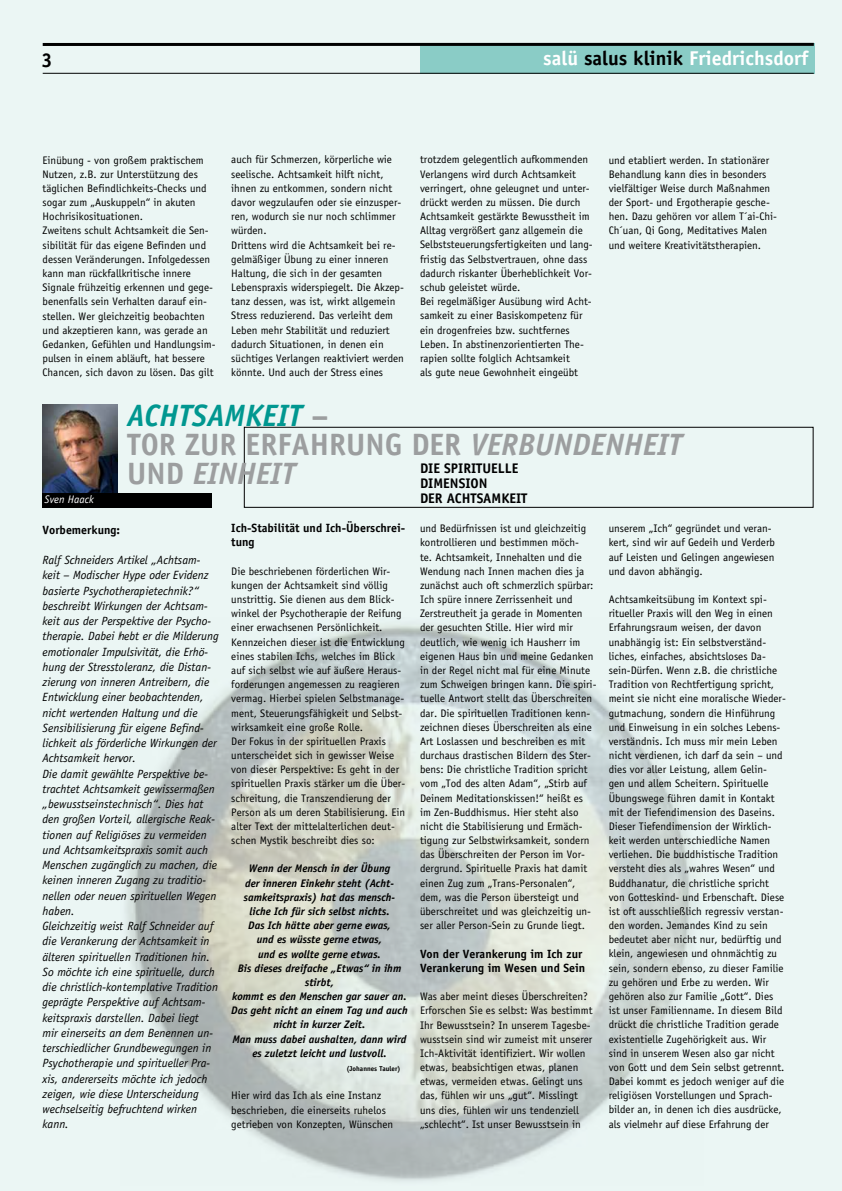
<style>
.page{position:relative;width:842px;height:1191px;background:#ebf6f4}
.page>*{position:absolute;margin:0;border:0;box-sizing:border-box;transform-origin:0 0}
.t1{font:700 30.9px/28.9px "Officina Sans Std";color:#9c9e9f}
.t2{font:italic 700 30.9px "Officina Sans Std";color:#009790}
.t3{font:700 20px "Officina Sans Std";color:#fff}
.t4{font:700 20px "Officina Sans Std";color:#000}
.t5{font:700 13.9px/14.9px "Officina Sans Std";color:#000}
.t6{font:italic 12px/15.2px "Officina Sans Std";color:#000}
.t7{font:700 12px/14.2px "Officina Sans Std";color:#000}
.t8{font:11px/14.2px "Officina Sans Std";color:#000}
.t9{font:italic 700 11px/14.2px "Officina Sans Std";color:#000;text-align:center}
.t10{font:italic 11px "Officina Sans Std";color:#fff}
.t11{font:700 7px "Officina Sans Std";color:#000}
.s1{color:#000}
.s2{font-style:italic;color:#009790}
.s3{font-style:italic}
</style>
<div class="page">
<img style="left:43px;top:404px;width:74px;height:89px">
<div style="left:43px;top:493px;width:169px;height:14px;background:#000"></div>
<div style="left:244px;top:427px;width:570px;height:81px;border:1px solid #000"></div>
<img style="left:125px;top:625px;width:571px;height:556px">
<div style="left:420px;top:43px;width:394px;height:30px;background:#8accc6"></div>
<hr style="left:43px;top:73px;width:771px;height:1px;background:#000">
<hr style="left:43px;top:43px;width:771px;height:3px;background:#000">
<h2 class="t4" style="left:41px;top:47px;width:13px">3</h2>
<h2 class="t3" style="left:543px;top:46px;width:267px">salü <span class="s1">salus klinik</span> Friedrichsdorf</h2>
<p class="t8" style="left:43px;top:153px;width:175px">Einübung - von großem praktischem Nutzen, z.B. zur Unterstützung des täglichen Befindlichkeits-Checks und sogar zum „Auskuppeln“ in akuten Hochrisikosituationen.<br>Zweitens schult Achtsamkeit die Sen&shy;sibilität für das eigene Befinden und dessen Veränderungen. Infolgedessen kann man rückfallkritische innere Signale frühzeitig erkennen und gege&shy;benenfalls sein Verhalten darauf ein&shy;stellen. Wer gleichzeitig beobachten und akzeptieren kann, was gerade an Gedanken, Gefühlen und Handlungsim&shy;pulsen in einem abläuft, hat bessere Chancen, sich davon zu lösen. Das gilt</p>
<p class="t8" style="left:231px;top:153px;width:174px">auch für Schmerzen, körperliche wie seelische. Achtsamkeit hilft nicht, ihnen zu entkommen, sondern nicht davor wegzulaufen oder sie einzusper&shy;ren, wodurch sie nur noch schlimmer würden.<br>Drittens wird die Achtsamkeit bei re&shy;gelmäßiger Übung zu einer inneren Haltung, die sich in der gesamten Lebenspraxis widerspiegelt. Die Akzep&shy;tanz dessen, was ist, wirkt allgemein Stress reduzierend. Das verleiht dem Leben mehr Stabilität und reduziert dadurch Situationen, in denen ein süchtiges Verlangen reaktiviert werden könnte. Und auch der Stress eines</p>
<p class="t8" style="left:420px;top:153px;width:174px">trotzdem gelegentlich aufkommenden Verlangens wird durch Achtsamkeit verringert, ohne geleugnet und unter&shy;drückt werden zu müssen. Die durch Achtsamkeit gestärkte Bewusstheit im Alltag vergrößert ganz allgemein die Selbststeuerungsfertigkeiten und lang&shy;fristig das Selbstvertrauen, ohne dass dadurch riskanter Überheblichkeit Vor&shy;schub geleistet würde.<br>Bei regelmäßiger Ausübung wird Acht&shy;samkeit zu einer Basiskompetenz für ein drogenfreies bzw. suchtfernes Leben. In abstinenzorientierten The&shy;rapien sollte folglich Achtsamkeit<br>als gute neue Gewohnheit eingeübt</p>
<p class="t8" style="left:609px;top:153px;width:170px">und etabliert werden. In stationärer Behandlung kann dies in besonders vielfältiger Weise durch Maßnahmen der Sport- und Ergotherapie gesche&shy;hen. Dazu gehören vor allem T´ai-Chi-Ch´uan, Qi Gong, Meditatives Malen und weitere Kreativitätstherapien.</p>
<p class="t10" style="left:45px;top:493px;width:51px">Sven Haack</p>
<h1 class="t2" style="left:127px;top:397px;width:19px">ACHTSAMK</h1>
<h1 class="t1" style="left:127px;top:401px;width:546px;text-indent:136px"><span class="s2">EIT</span> –<br>TOR ZUR ERFAHRUN G DER <span class="s3">VERBUNDENHEIT<br></span>UN D <span class="s3">EINHEIT</span></h1>
<p class="t5" style="left:420px;top:461px;width:109px">DIE SPIRITUELLE<br>DIMENSION<br>DER ACHTSAMKEIT</p>
<p class="t7" style="left:43px;top:522px;width:79px">Vorbemerkung:</p>
<p class="t6" style="left:43px;top:552px;width:178px">Ralf Schneiders Artikel „Achtsam&shy;keit – Modischer Hype oder Evidenz basierte Psychotherapietechnik?“ beschreibt Wirkungen der Achtsam&shy;keit aus der Perspektive der Psycho&shy;therapie. Dabei hebt er die Milderung emotionaler Impulsivität, die Erhö&shy;hung der Stresstoleranz, die Distan&shy;zierung von inneren Antreibern, die Entwicklung einer beobachtenden, nicht wertenden Haltung und die Sensibilisierung für eigene Befind&shy;lichkeit als förderliche Wirkungen der Achtsamkeit hervor.<br>Die damit gewählte Perspektive be&shy;trachtet Achtsamkeit gewissermaßen „bewusstseinstechnisch“. Dies hat den großen Vorteil, allergische Reak&shy;tionen auf Religiöses zu vermeiden und Achtsamkeitspraxis somit auch Menschen zugänglich zu machen, die keinen inneren Zugang zu traditio&shy;nellen oder neuen spirituellen Wegen haben.<br>Gleichzeitig weist Ralf Schneider auf die Verankerung der Achtsamkeit in älteren spirituellen Traditionen hin.<br>So möchte ich eine spirituelle, durch die christlich-kontemplative Tradition geprägte Perspektive auf Achtsam&shy;keitspraxis darstellen. Dabei liegt<br>mir einerseits an dem Benennen un&shy;terschiedlicher Grundbewegungen in Psychotherapie und spiritueller Pra&shy;xis, andererseits möchte ich jedoch zeigen, wie diese Unterscheidung wechselseitig befruchtend wirken kann.</p>
<p class="t7" style="left:231px;top:521px;width:175px">Ich-Stabilität und Ich-Überschrei&shy;tung</p>
<p class="t8" style="left:231px;top:564px;width:175px">Die beschriebenen förderlichen Wir&shy;kungen der Achtsamkeit sind völlig unstrittig. Sie dienen aus dem Blick&shy;winkel der Psychotherapie der Reifung einer erwachsenen Persönlichkeit.<br>Kennzeichen dieser ist die Entwicklung eines stabilen Ichs, welches im Blick auf sich selbst wie auf äußere Heraus&shy;forderungen angemessen zu reagieren vermag. Hierbei spielen Selbstmanage&shy;ment, Steuerungsfähigkeit und Selbst&shy;wirksamkeit eine große Rolle.<br>Der Fokus in der spirituellen Praxis unterscheidet sich in gewisser Weise von dieser Perspektive: Es geht in der spirituellen Praxis stärker um die Über&shy;schreitung, die Transzendierung der Person als um deren Stabilisierung. Ein alter Text der mittelalterlichen deut&shy;schen Mystik beschreibt dies so:</p>
<p class="t9" style="left:231px;top:861px;width:178px">Wenn der Mensch in der Übung<br>der inneren Einkehr steht (Acht&shy;samkeitspraxis) hat das mensch-<br>liche Ich für sich selbst nichts.<br>Das Ich hätte aber gerne ewas,<br>und es wüsste gerne etwas,<br>und es wollte gerne etwas.<br>Bis dieses dreifache „Etwas“ in ihm stirbt,<br>kommt es den Menschen gar sauer an.<br>Das geht nicht an einem Tag und auch nicht in kurzer Zeit.<br>Man muss dabei aushalten, dann wird es zuletzt leicht und lustvoll.</p>
<p class="t11" style="left:346px;top:1064px;width:56px">(Johannes Tauler)</p>
<p class="t8" style="left:231px;top:1088px;width:163px">Hier wird das Ich als eine Instanz beschrieben, die einerseits ruhelos getrieben von Konzepten, Wünschen</p>
<p class="t8" style="left:420px;top:521px;width:178px">und Bedürfnissen ist und gleichzeitig kontrollieren und bestimmen möch-<br>te. Achtsamkeit, Innehalten und die Wendung nach Innen machen dies ja zunächst auch oft schmerzlich spürbar:<br>Ich spüre innere Zerrissenheit und Zerstreutheit ja gerade in Momenten der gesuchten Stille. Hier wird mir deutlich, wie wenig ich Hausherr im eigenen Haus bin und meine Gedanken in der Regel nicht mal für eine Minute zum Schweigen bringen kann. Die spiri&shy;tuelle Antwort stellt das Überschreiten dar. Die spirituellen Traditionen kenn&shy;zeichnen dieses Überschreiten als eine Art Loslassen und beschreiben es mit durchaus drastischen Bildern des Ster&shy;bens: Die christliche Tradition spricht vom „Tod des alten Adam“, „Stirb auf Deinem Meditationskissen!“ heißt es im Zen-Buddhismus. Hier steht also nicht die Stabilisierung und Ermäch&shy;tigung zur Selbstwirksamkeit, sondern das Überschreiten der Person im Vor&shy;dergrund. Spirituelle Praxis hat damit einen Zug zum „Trans-Personalen“, dem, was die Person übersteigt und überschreitet und was gleichzeitig un&shy;ser aller Person-Sein zu Grunde liegt.</p>
<p class="t7" style="left:420px;top:946px;width:167px">Von der Verankerung im Ich zur<br>Verankerung im Wesen und Sein</p>
<p class="t8" style="left:420px;top:989px;width:174px">Was aber meint dieses Überschreiten?<br>Erforschen Sie es selbst: Was bestimmt Ihr Bewusstsein? In unserem Tagesbe&shy;wusstsein sind wir zumeist mit unserer Ich-Aktivität identifiziert. Wir wollen etwas, beabsichtigen etwas, planen etwas, vermeiden etwas. Gelingt uns das, fühlen wir uns „gut“. Misslingt uns dies, fühlen wir uns tendenziell „schlecht“. Ist unser Bewusstsein in</p>
<p class="t8" style="left:609px;top:521px;width:168px">unserem „Ich“ gegründet und veran&shy;kert, sind wir auf Gedeih und Verderb auf Leisten und Gelingen angewiesen und davon abhängig.</p>
<p class="t8" style="left:609px;top:592px;width:179px">Achtsamkeitsübung im Kontext spi&shy;ritueller Praxis will den Weg in einen Erfahrungsraum weisen, der davon unabhängig ist: Ein selbstverständ&shy;liches, einfaches, absichtsloses Da&shy;sein-Dürfen. Wenn z.B. die christliche Tradition von Rechtfertigung spricht, meint sie nicht eine moralische Wieder&shy;gutmachung, sondern die Hinführung und Einweisung in ein solches Lebens&shy;verständnis. Ich muss mir mein Leben nicht verdienen, ich darf da sein – und dies vor aller Leistung, allem Gelin&shy;gen und allem Scheitern. Spirituelle Übungswege führen damit in Kontakt mit der Tiefendimension des Daseins.<br>Dieser Tiefendimension der Wirklich&shy;keit werden unterschiedliche Namen verliehen. Die buddhistische Tradition versteht dies als „wahres Wesen“ und Buddhanatur, die christliche spricht von Gotteskind- und Erbenschaft. Diese ist oft ausschließlich regressiv verstan&shy;den worden. Jemandes Kind zu sein bedeutet aber nicht nur, bedürftig und klein, angewiesen und ohnmächtig zu sein, sondern ebenso, zu dieser Familie zu gehören und Erbe zu werden. Wir gehören also zur Familie „Gott“. Dies ist unser Familienname. In diesem Bild drückt die christliche Tradition gerade existentielle Zugehörigkeit aus. Wir sind in unserem Wesen also gar nicht von Gott und dem Sein selbst getrennt.<br>Dabei kommt es jedoch weniger auf die religiösen Vorstellungen und Sprach&shy;bilder an, in denen ich dies ausdrücke, als vielmehr auf diese Erfahrung der</p>
</div>
